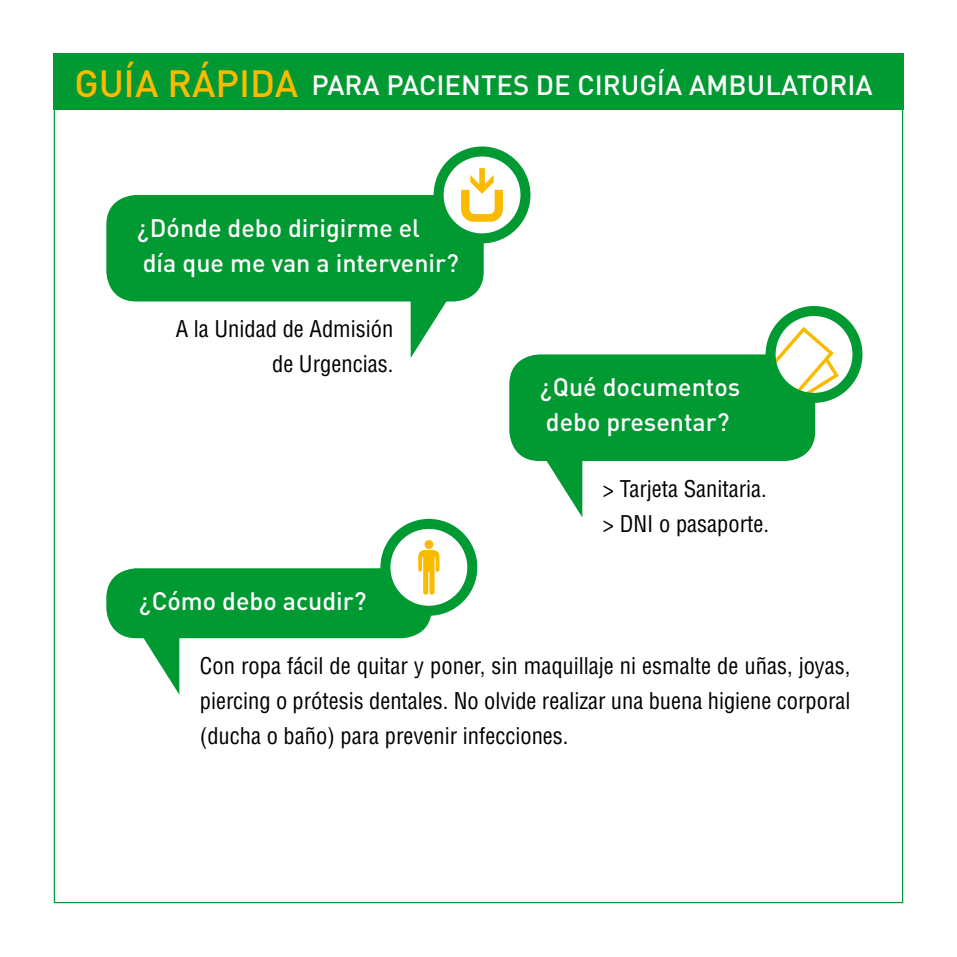
<style>
.page{position:relative;width:957px;height:957px;background:#fff}
.page>*{position:absolute;margin:0;border:0;box-sizing:border-box;transform-origin:0 0}
.t1{font:500 27.5px "DIN";color:#fff}
.t2{font:500 25px/35px "DIN";color:#fff}
.t3{font:condensed 22.5px/35px "Helvetica";color:#000;text-align:right}
.s1{font-size:37.5px;color:#faba00}
</style>
<div class="page">
<div style="left:106px;top:195px;width:378px;height:106px;background:#009932;border-radius:30px"></div>
<svg style="left:411px;top:301px;width:37px;height:57px"></svg>
<div style="left:509px;top:354px;width:306px;height:107px;background:#009932;border-radius:30px"></div>
<svg style="left:546px;top:461px;width:36px;height:56px"></svg>
<div style="left:106px;top:568px;width:326px;height:70px;background:#009932;border-radius:30px"></div>
<svg style="left:142px;top:638px;width:37px;height:56px"></svg>
<svg style="left:438px;top:151px;width:87px;height:87px"></svg>
<div style="left:433px;top:146px;width:97px;height:97px;border:10px solid #009932;border-radius:50%"></div>
<svg style="left:770px;top:311px;width:87px;height:87px"></svg>
<svg style="left:776px;top:327px;width:63px;height:65px"></svg>
<div style="left:765px;top:306px;width:97px;height:97px;border:10px solid #009932;border-radius:50%"></div>
<svg style="left:385px;top:524px;width:87px;height:87px"></svg>
<div style="left:380px;top:519px;width:97px;height:97px;border:10px solid #009932;border-radius:50%"></div>
<svg style="left:461px;top:168px;width:42px;height:54px"></svg>
<svg style="left:418px;top:540px;width:21px;height:54px"></svg>
<div style="left:53px;top:53px;width:851px;height:57px;background:#009932"></div>
<p class="t1" style="left:74px;top:67px;width:800px"><span class="s1">GUÍA RÁPIDA</span> PARA PACIENTES DE CIRUGÍA AMBULATORIA</p>
<p class="t2" style="left:137px;top:209px;width:323px">¿Dónde debo dirigirme el día que me van a intervenir?</p>
<p class="t3" style="left:176px;top:311px;width:219px">A la Unidad de Admisión de Urgencias.</p>
<p class="t2" style="left:139px;top:583px;width:229px">¿Cómo debo acudir?</p>
<p class="t2" style="left:540px;top:369px;width:202px">¿Qué documentos debo presentar?</p>
<p class="t3" style="left:603px;top:471px;width:168px;text-align:left">&gt; Tarjeta Sanitaria. &gt; DNI o pasaporte.</p>
<p class="t3" style="left:200px;top:648px;width:652px;text-align:justify">Con ropa fácil de quitar y poner, sin maquillaje ni esmalte de uñas, joyas, piercing o prótesis dentales. No olvide realizar una buena higiene corporal (ducha o baño) para prevenir infecciones.</p>
</div>
